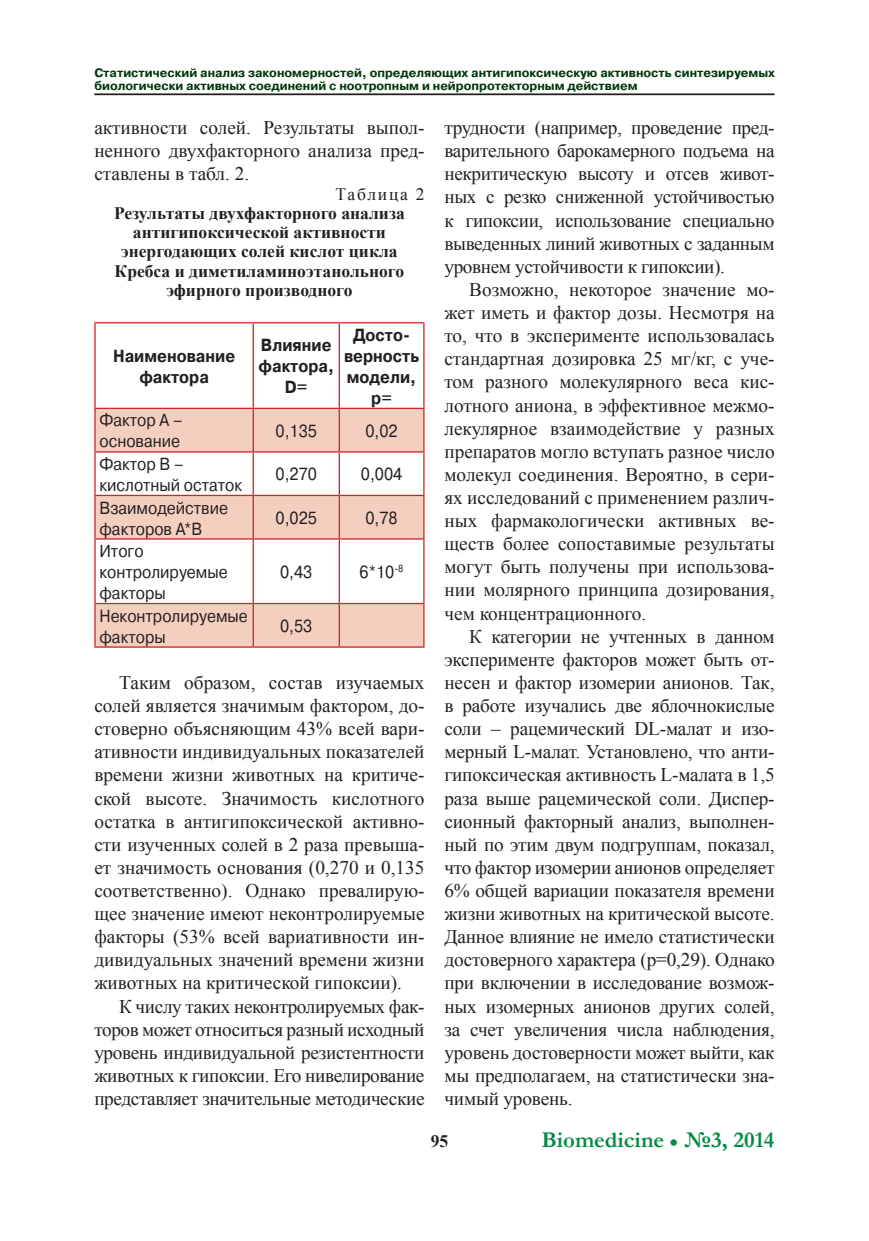
<style>
.page{position:relative;width:869px;height:1241px;background:#fff}
.page>*{position:absolute;margin:0;border:0;box-sizing:border-box;transform-origin:0 0}
.t1{font:700 22.75px "Garamond";color:#008b43}
.text{font:19.25px/23.1px "Times New Roman";letter-spacing:-.01em;color:#231f20;text-align:justify}
.tabl_text{font:17.5px/21px "Pragmatica C";color:#231f20;scale:.9 1}
.tabl_zag{font:700 17.5px/19.2px "Times New Roman";color:#231f20;text-align:center}
.tabl_bold{font:700 17.5px/21px "Pragmatica C";color:#231f20;text-align:center;scale:.9 1}
.tabl_slovo{font:17.5px "Times New Roman";letter-spacing:.1em;color:#231f20}
.a-Colontitul_nazvani{font:700 12.25px/12.2px "Pragmatica C";color:#00360a}
</style>
<div class="page">
<hr style="left:94px;top:93px;width:680px;height:2px;background:#231f20">
<svg style="left:96px;top:409px;width:327px;height:237px;fill:#f4cfc0"></svg>
<hr style="left:94px;top:322px;width:159px;height:1px;background:#d1232a">
<hr style="left:94px;top:323px;width:2px;height:84px;background:#d1232a">
<hr style="left:253px;top:322px;width:86px;height:1px;background:#d1232a">
<hr style="left:252px;top:323px;width:2px;height:84px;background:#d1232a">
<hr style="left:339px;top:322px;width:85px;height:1px;background:#d1232a">
<hr style="left:338px;top:323px;width:2px;height:84px;background:#d1232a">
<hr style="left:423px;top:323px;width:1px;height:84px;background:#d1232a">
<hr style="left:94px;top:407px;width:159px;height:2px;background:#d1232a">
<hr style="left:94px;top:409px;width:2px;height:42px;background:#d1232a">
<hr style="left:253px;top:407px;width:86px;height:2px;background:#d1232a">
<hr style="left:252px;top:409px;width:2px;height:42px;background:#d1232a">
<hr style="left:339px;top:407px;width:85px;height:2px;background:#d1232a">
<hr style="left:338px;top:409px;width:2px;height:42px;background:#d1232a">
<hr style="left:423px;top:409px;width:1px;height:42px;background:#d1232a">
<hr style="left:94px;top:451px;width:159px;height:1px;background:#d1232a">
<hr style="left:94px;top:452px;width:2px;height:42px;background:#d1232a">
<hr style="left:253px;top:451px;width:86px;height:1px;background:#d1232a">
<hr style="left:252px;top:452px;width:2px;height:42px;background:#d1232a">
<hr style="left:339px;top:451px;width:85px;height:1px;background:#d1232a">
<hr style="left:338px;top:452px;width:2px;height:42px;background:#d1232a">
<hr style="left:423px;top:452px;width:1px;height:42px;background:#d1232a">
<hr style="left:94px;top:494px;width:159px;height:2px;background:#d1232a">
<hr style="left:94px;top:496px;width:2px;height:42px;background:#d1232a">
<hr style="left:253px;top:494px;width:86px;height:2px;background:#d1232a">
<hr style="left:252px;top:496px;width:2px;height:42px;background:#d1232a">
<hr style="left:339px;top:494px;width:85px;height:2px;background:#d1232a">
<hr style="left:338px;top:496px;width:2px;height:42px;background:#d1232a">
<hr style="left:423px;top:496px;width:1px;height:42px;background:#d1232a">
<hr style="left:94px;top:538px;width:159px;height:1px;background:#d1232a">
<hr style="left:94px;top:539px;width:2px;height:63px;background:#d1232a">
<hr style="left:253px;top:538px;width:86px;height:1px;background:#d1232a">
<hr style="left:252px;top:539px;width:2px;height:63px;background:#d1232a">
<hr style="left:339px;top:538px;width:85px;height:1px;background:#d1232a">
<hr style="left:338px;top:539px;width:2px;height:63px;background:#d1232a">
<hr style="left:423px;top:539px;width:1px;height:63px;background:#d1232a">
<hr style="left:94px;top:602px;width:159px;height:2px;background:#d1232a">
<hr style="left:94px;top:604px;width:2px;height:42px;background:#d1232a">
<hr style="left:253px;top:602px;width:86px;height:2px;background:#d1232a">
<hr style="left:252px;top:604px;width:2px;height:42px;background:#d1232a">
<hr style="left:339px;top:602px;width:85px;height:2px;background:#d1232a">
<hr style="left:338px;top:604px;width:2px;height:42px;background:#d1232a">
<hr style="left:423px;top:604px;width:1px;height:42px;background:#d1232a">
<hr style="left:94px;top:646px;width:159px;height:1px;background:#d1232a">
<hr style="left:253px;top:646px;width:86px;height:1px;background:#d1232a">
<hr style="left:339px;top:646px;width:85px;height:1px;background:#d1232a">
<p class="a-Colontitul_nazvani" style="left:94px;top:67px;width:682px">Статистический анализ закономерностей, определяющих антигипоксическую активность синтезируемых биологически активных соединений с ноотропным и нейропротекторным действием</p>
<p class="text" style="left:94px;top:115px;width:331px">активности солей. Результаты выпол&shy;ненного двухфакторного анализа пред&shy;ставлены в табл. 2.</p>
<p class="tabl_slovo" style="left:335px;top:181px;width:90px">Таблица 2</p>
<p class="tabl_zag" style="left:114px;top:203px;width:292px">Результаты двухфакторного анализа антигипоксической активности энергодающих солей кислот цикла<br>Кребса и диметиламиноэтанольного эфирного производного</p>
<p class="tabl_bold" style="left:113px;top:345px;width:137px">Наименование фактора</p>
<p class="tabl_bold" style="left:258px;top:335px;width:85px">Влияние фактора,<br>D=</p>
<p class="tabl_bold" style="left:344px;top:324px;width:85px">Досто&shy;верность модели, р=</p>
<p class="tabl_text" style="left:99px;top:410px;width:94px">Фактор А – основание</p>
<p class="tabl_text" style="left:275px;top:420px;width:48px">0,135</p>
<p class="tabl_text" style="left:365px;top:420px;width:37px">0,02</p>
<p class="tabl_text" style="left:99px;top:453px;width:160px">Фактор В – кислотный остаток</p>
<p class="tabl_text" style="left:275px;top:464px;width:48px">0,270</p>
<p class="tabl_text" style="left:361px;top:464px;width:48px">0,004</p>
<p class="tabl_text" style="left:99px;top:497px;width:144px">Взаимодействие факторов А*В</p>
<p class="tabl_text" style="left:275px;top:507px;width:48px">0,025</p>
<p class="tabl_text" style="left:365px;top:507px;width:37px">0,78</p>
<p class="tabl_text" style="left:99px;top:540px;width:144px">Итого контролируемые факторы</p>
<p class="tabl_text" style="left:280px;top:561px;width:37px">0,43</p>
<p class="tabl_text" style="left:359px;top:561px;width:50px">6*10<sup>-8</sup></p>
<p class="tabl_text" style="left:99px;top:605px;width:166px">Неконтролируемые факторы</p>
<p class="tabl_text" style="left:280px;top:615px;width:37px">0,53</p>
<p class="text" style="left:94px;top:670px;width:331px;text-indent:25px">Таким образом, состав изучаемых солей является значимым фактором, до&shy;стоверно объясняющим 43% всей вари&shy;ативности индивидуальных показателей времени жизни животных на критиче&shy;ской высоте. Значимость кислотного остатка в антигипоксической активно&shy;сти изученных солей в 2 раза превыша&shy;ет значимость основания (0,270 и 0,135 соответственно). Однако превалирую&shy;щее значение имеют неконтролируемые факторы (53% всей вариативности ин&shy;дивидуальных значений времени жизни животных на критической гипоксии).</p>
<p class="text" style="left:94px;top:993px;width:331px;text-indent:25px">К числу таких неконтролируемых фак&shy;торов может относиться разный исходный уровень индивидуальной резистентности животных к гипоксии. Его нивелирование представляет значительные методические</p>
<p class="text" style="left:444px;top:115px;width:331px">трудности (например, проведение пред&shy;варительного барокамерного подъема на некритическую высоту и отсев живот&shy;ных с резко сниженной устойчивостью к гипоксии, использование специально выведенных линий животных с заданным уровнем устойчивости к гипоксии).</p>
<p class="text" style="left:444px;top:277px;width:331px;text-indent:25px">Возможно, некоторое значение мо&shy;жет иметь и фактор дозы. Несмотря на то, что в эксперименте использовалась стандартная дозировка 25 мг/кг, с уче&shy;том разного молекулярного веса кис&shy;лотного аниона, в эффективное межмо&shy;лекулярное взаимодействие у разных препаратов могло вступать разное число молекул соединения. Вероятно, в сери&shy;ях исследований с применением различ&shy;ных фармакологически активных ве&shy;ществ более сопоставимые результаты могут быть получены при использова&shy;нии молярного принципа дозирования, чем концентрационного.</p>
<p class="text" style="left:444px;top:624px;width:331px;text-indent:25px">К категории не учтенных в данном эксперименте факторов может быть от&shy;несен и фактор изомерии анионов. Так, в работе изучались две яблочнокислые соли – рацемический DL-малат и изо&shy;мерный L-малат. Установлено, что анти&shy;гипоксическая активность L-малата в 1,5 раза выше рацемической соли. Диспер&shy;сионный факторный анализ, выполнен&shy;ный по этим двум подгруппам, показал, что фактор изомерии анионов определяет 6% общей вариации показателя времени жизни животных на критической высоте.<br>Данное влияние не имело статистически достоверного характера (р=0,29). Однако при включении в исследование возмож&shy;ных изомерных анионов других солей, за счет увеличения числа наблюдения, уровень достоверности может выйти, как мы предполагаем, на статистически зна&shy;чимый уровень.</p>
<p class="tabl_zag" style="left:430px;top:1130px;width:19px">95</p>
<p class="t1" style="left:541px;top:1123px;width:235px">Biomedicine • №3, 2014</p>
</div>
